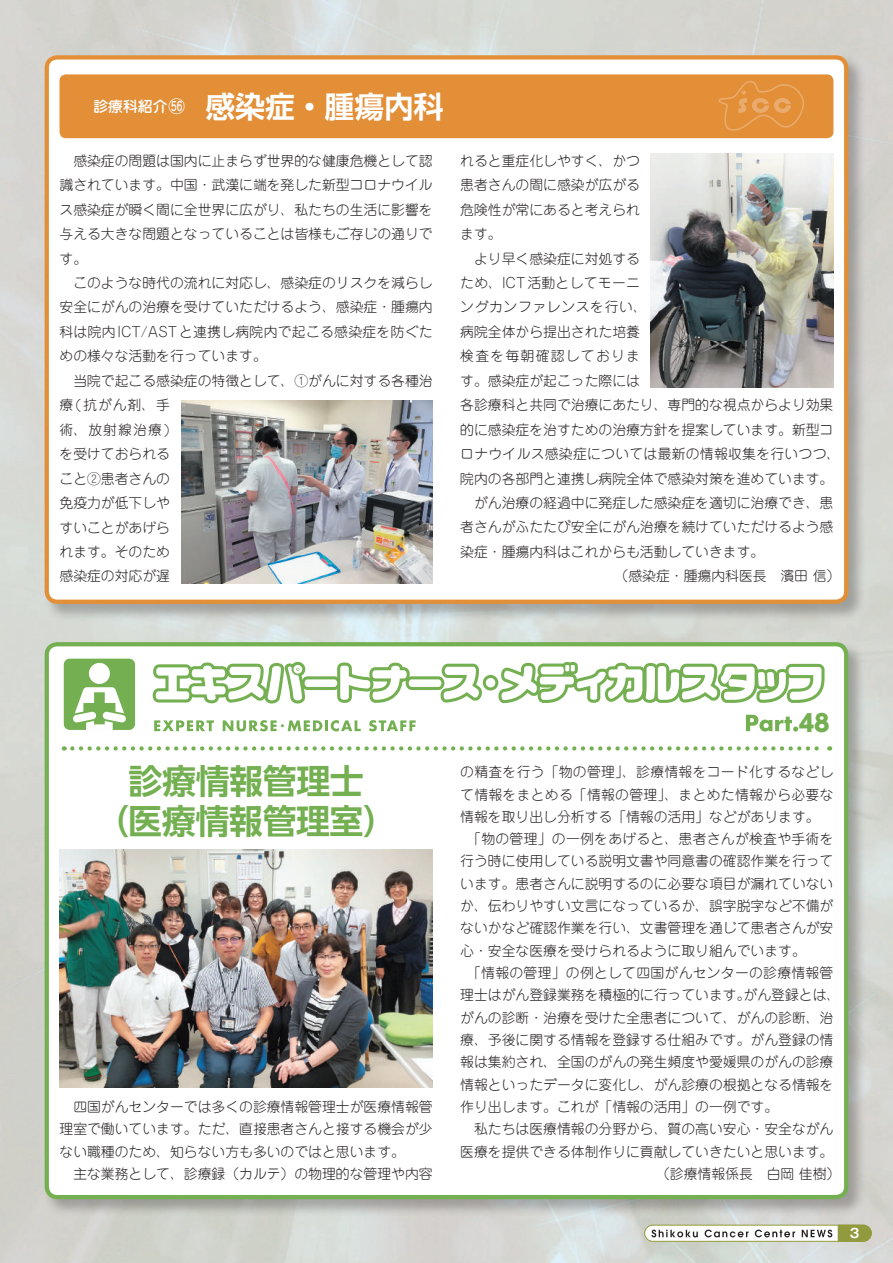
<style>
.page{position:relative;width:893px;height:1263px;background:#fff}
.page>*{position:absolute;margin:0;border:0;box-sizing:border-box;transform-origin:0 0}
.t1{font:700 34.05px/40.3px "UD Shin Go Pro De";letter-spacing:-.015em;color:#74b052;text-align:center}
.t2{font:700 29.7px "UD Shin Go Pro De";color:#fff}
.t3{font:800 23.4px "UD Shin Go Pro";color:#74b052}
.t4{font:500 14.85px "Jun 34 Pro";color:#fff}
.t5{font:300 13.8px/24.5px "Jun 101 Pro";color:#231f20}
.t6{font:300 13.8px "Jun 101 Pro";letter-spacing:.02em;color:#231f20}
.t7{font:300 13.8px "Jun 101 Pro";letter-spacing:.045em;color:#231f20}
.t8{font:300 13.8px "Jun 101 Pro";letter-spacing:.09em;color:#231f20}
.t9{font:700 12.75px "Gothic MB101 Pro De";color:#fff}
.s1{font-size:17.85px}
.s2{font-size:12.75px}
</style>
<div class="page">
<img style="left:0;top:0;width:893px;height:1263px">
<div style="left:44px;top:641px;width:822px;height:576px;background:#231f20;opacity:.3"></div>
<div style="left:47px;top:644px;width:799px;height:553px;background:#fff;border-radius:11px"></div>
<div style="left:45px;top:642px;width:803px;height:557px;border:4px solid #74b052;border-radius:11px"></div>
<div style="left:645px;top:1225px;width:226px;height:16px;background:#fff;border-radius:8px"></div>
<div style="left:644px;top:1225px;width:228px;height:17px;border:1px solid #919a3c;border-radius:8px"></div>
<svg style="left:838px;top:1225px;width:34px;height:17px"></svg>
<svg style="left:651px;top:1229px;width:47px;height:8px"></svg>
<svg style="left:705px;top:1229px;width:43px;height:8px"></svg>
<svg style="left:755px;top:1229px;width:40px;height:8px"></svg>
<svg style="left:802px;top:1229px;width:30px;height:8px"></svg>
<div style="left:44px;top:55px;width:822px;height:567px;background:#231f20;opacity:.3"></div>
<div style="left:47px;top:57px;width:799px;height:545px;background:#fff;border-radius:11px"></div>
<div style="left:45px;top:55px;width:803px;height:549px;border:4px solid #e28f38;border-radius:11px"></div>
<div style="left:64px;top:659px;width:71px;height:71px;background:#74b052;border-radius:6px"></div>
<div style="left:89px;top:663px;width:21px;height:21px;background:#fff;border-radius:50%"></div>
<svg style="left:73px;top:687px;width:53px;height:43px"></svg>
<div style="left:483px;top:675px;width:15px;height:15px;border:6px solid #74b052;border-radius:50%"></div>
<div style="left:486px;top:678px;width:9px;height:9px;background:#fff;border-radius:50%"></div>
<svg style="left:495px;top:661px;width:330px;height:43px"></svg>
<svg style="left:152px;top:661px;width:335px;height:71px"></svg>
<svg style="left:746px;top:715px;width:52px;height:17px"></svg>
<svg style="left:72px;top:746px;width:758px;height:4px"></svg>
<div style="left:60px;top:74px;width:773px;height:64px;background:#e28f38;border-radius:6px"></div>
<svg style="left:718px;top:81px;width:86px;height:50px"></svg>
<img style="left:651px;top:154px;width:182px;height:233px">
<img style="left:182px;top:400px;width:251px;height:183px">
<img style="left:60px;top:850px;width:373px;height:238px">
<p class="t4" style="left:93px;top:95px;width:94px">診療科紹介<span class="s1">○</span><span class="s2">56</span></p>
<h2 class="t2" style="left:206px;top:82px;width:240px">感染症・腫瘍内科</h2>
<p class="t5" style="left:60px;top:147px;width:375px">　感染症の問題は国内に止まらず世界的な健康危機として認識されています。中国・武漢に端を発した新型コロナウイルス感染症が瞬く間に全世界に広がり、私たちの生活に影響を与える大きな問題となっていることは皆様もご存じの通りです。<br>　このような時代の流れに対応し、感染症のリスクを減らし安全にがんの治療を受けていただけるよう、感染症・腫瘍内科は院内ICT/ASTと連携し病院内で起こる感染症を防ぐための様々な活動を行っています。<br>　当院で起こる感染症の特徴として、①がんに対する各種治療(抗がん剤、手<br>術、放射線治療)<br>を受けておられる<br>こと②患者さんの<br>免疫力が低下しや<br>すいことがあげら<br>れます。そのため<br>感染症の対応が遅</p>
<p class="t5" style="left:460px;top:147px;width:181px">れると重症化しやすく、かつ</p>
<p class="t5" style="left:460px;top:171px;width:181px">患者さんの間に感染が広がる</p>
<p class="t5" style="left:460px;top:196px;width:181px">危険性が常にあると考えられ</p>
<p class="t5" style="left:460px;top:220px;width:43px">ます。</p>
<p class="t5" style="left:460px;top:244px;width:181px">　より早く感染症に対処する</p>
<p class="t6" style="left:460px;top:272px;width:181px">ため、ICT活動としてモーニ</p>
<p class="t7" style="left:460px;top:296px;width:188px">ングカンファレンスを行い、</p>
<p class="t5" style="left:460px;top:318px;width:181px">病院全体から提出された培養</p>
<p class="t8" style="left:460px;top:345px;width:181px">検査を毎朝確認しておりま</p>
<p class="t5" style="left:460px;top:367px;width:181px">す。感染症が起こった際には</p>
<p class="t5" style="left:460px;top:391px;width:375px">各診療科と共同で治療にあたり、専門的な視点からより効果</p>
<p class="t5" style="left:460px;top:416px;width:375px">的に感染症を治すための治療方針を提案しています。新型コ</p>
<p class="t6" style="left:460px;top:443px;width:382px">ロナウイルス感染症については最新の情報収集を行いつつ、</p>
<p class="t5" style="left:460px;top:464px;width:375px">院内の各部門と連携し病院全体で感染対策を進めています。</p>
<p class="t5" style="left:460px;top:489px;width:375px">　がん治療の経過中に発症した感染症を適切に治療でき、患</p>
<p class="t5" style="left:460px;top:513px;width:375px">者さんがふたたび安全にがん治療を続けていただけるよう感</p>
<p class="t5" style="left:460px;top:538px;width:306px">染症・腫瘍内科はこれからも活動していきます。</p>
<p class="t5" style="left:615px;top:562px;width:227px">（感染症・腫瘍内科医長　濱田信）</p>
<h3 class="t3" style="left:799px;top:703px;width:32px">48</h3>
<h1 class="t1" style="left:95px;top:760px;width:304px">診療情報管理士<br>（医療情報管理室）</h1>
<p class="t6" style="left:460px;top:761px;width:375px">の精査を行う「物の管理」、診療情報をコード化するなどし</p>
<p class="t6" style="left:460px;top:783px;width:375px">て情報をまとめる「情報の管理」、まとめた情報から必要な</p>
<p class="t5" style="left:460px;top:803px;width:361px">情報を取り出し分析する「情報の活用」などがあります。</p>
<p class="t6" style="left:460px;top:828px;width:375px">　「物の管理」の一例をあげると、患者さんが検査や手術を</p>
<p class="t5" style="left:460px;top:847px;width:375px">行う時に使用している説明文書や同意書の確認作業を行って</p>
<p class="t5" style="left:460px;top:870px;width:375px">います。患者さんに説明するのに必要な項目が漏れていない</p>
<p class="t5" style="left:460px;top:892px;width:375px">か、伝わりやすい文言になっているか、誤字脱字など不備が</p>
<p class="t5" style="left:460px;top:914px;width:375px">ないかなど確認作業を行い、文書管理を通じて患者さんが安</p>
<p class="t5" style="left:460px;top:937px;width:347px">心・安全な医療を受けられるように取り組んでいます。</p>
<p class="t6" style="left:460px;top:962px;width:375px">　「情報の管理」の例として四国がんセンターの診療情報管</p>
<p class="t5" style="left:460px;top:981px;width:382px">理士はがん登録業務を積極的に行っています。がん登録とは、</p>
<p class="t5" style="left:460px;top:1004px;width:375px">がんの診断・治療を受けた全患者について、がんの診断、治</p>
<p class="t5" style="left:460px;top:1026px;width:375px">療、予後に関する情報を登録する仕組みです。がん登録の情</p>
<p class="t5" style="left:460px;top:1048px;width:375px">報は集約され、全国のがんの発生頻度や愛媛県のがんの診療</p>
<p class="t5" style="left:460px;top:1070px;width:375px">情報といったデータに変化し、がん診療の根拠となる情報を</p>
<p class="t5" style="left:460px;top:1093px;width:319px">作り出します。これが「情報の活用」の一例です。</p>
<p class="t5" style="left:460px;top:1115px;width:375px">　私たちは医療情報の分野から、質の高い安心・安全ながん</p>
<p class="t5" style="left:460px;top:1137px;width:375px">医療を提供できる体制作りに貢献していきたいと思います。</p>
<p class="t5" style="left:656px;top:1160px;width:186px">（診療情報係長　白岡佳樹）</p>
<p class="t5" style="left:60px;top:1094px;width:375px;line-height:22.4px">　四国がんセンターでは多くの診療情報管理士が医療情報管理室で働いています。ただ、直接患者さんと接する機会が少ない職種のため、知らない方も多いのではと思います。<br>　主な業務として、診療録（カルテ）の物理的な管理や内容</p>
<p class="t9" style="left:850px;top:1222px;width:11px">3</p>
</div>
